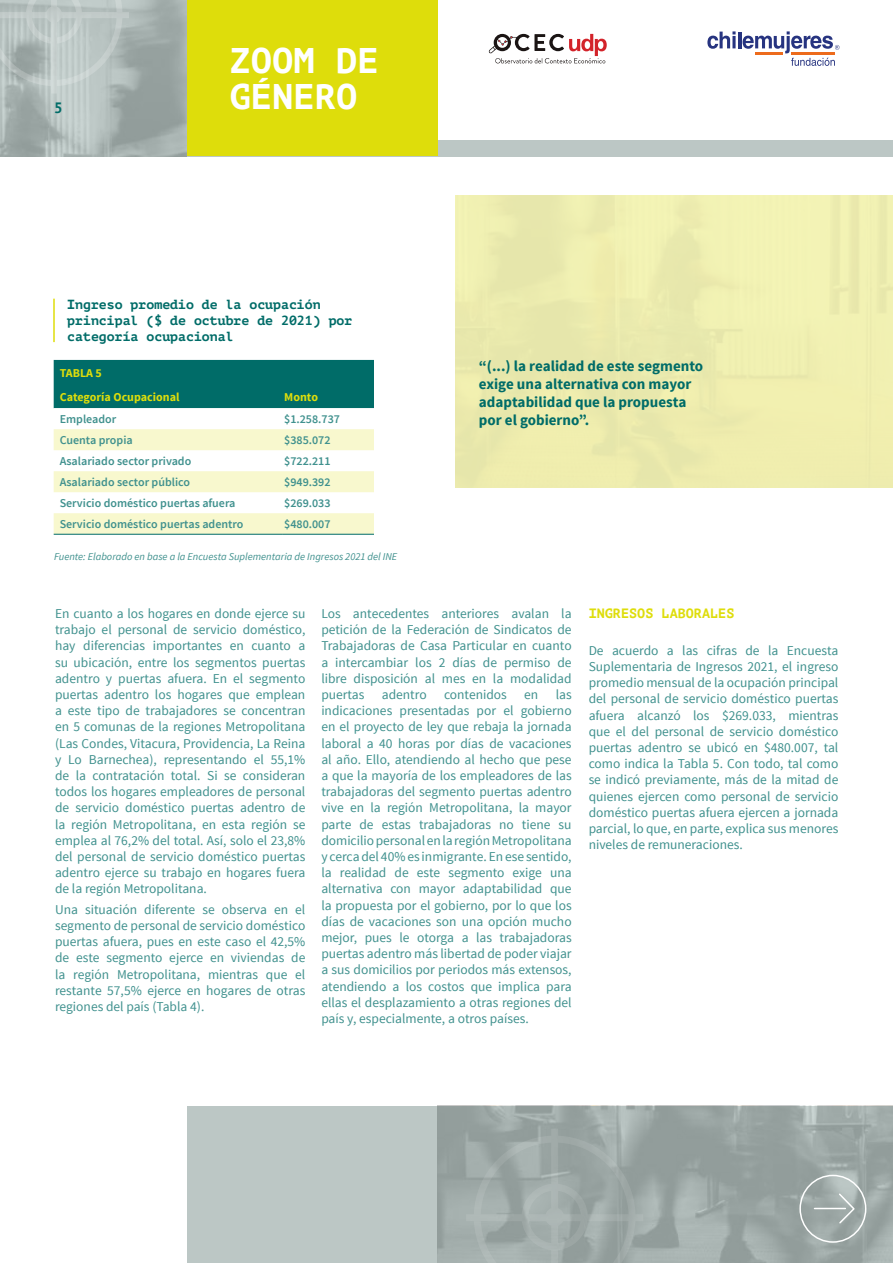
<style>
.page{position:relative;width:893px;height:1263px;background:#fff}
.page>*{position:absolute;margin:0;border:0;box-sizing:border-box;transform-origin:0 0}
.t1{font:700 35.55px "PT Mono";color:#fff}
.t2{font:700 15px/18px "Source Sans Pro";color:#006c68}
.t3{font:700 15px "PT Sans";color:#006c68}
.t4{font:13.5px/16.2px "Source Sans Pro";color:#40918e;text-align:justify}
.t5{font:700 13.5px "PT Mono";color:#dedd0b}
.t6{font:700 13.2px/15.9px "PT Mono";color:#006c68}
.t7{font:600 12px "Source Sans Pro";color:#40918e}
.t8{font:700 12px/24.2px "Source Sans Pro";color:#dedd0b}
.t9{font:italic 10.5px "Source Sans Pro";color:#40918e}
</style>
<div class="page">
<div style="left:188px;top:140px;width:705px;height:17px;background:#bcc7c5"></div>
<svg style="left:0;top:0;width:188px;height:157px;background:#a4afac"></svg>
<div style="left:188px;top:0;width:250px;height:156px;background:#dedd0b"></div>
<svg style="left:0;top:0;width:129px;height:94px;background:#b9c3c1"></svg>
<svg style="left:707px;top:31px;width:29px;height:18px"></svg>
<hr style="left:738px;top:32px;width:3px;height:16px;background:#273480">
<svg style="left:743px;top:31px;width:96px;height:35px"></svg>
<svg style="left:489px;top:34px;width:118px;height:29px"></svg>
<svg style="left:188px;top:1106px;width:705px;height:157px;background:#aab5b3"></svg>
<svg style="left:466px;top:1128px;width:177px;height:135px;background:#9ea9a7"></svg>
<div style="left:799px;top:1175px;width:67px;height:68px;border:2px solid #fff;border-radius:50%"></div>
<hr style="left:814px;top:1208px;width:31px;height:1px;background:#fff">
<svg style="left:837px;top:1192px;width:19px;height:33px"></svg>
<hr style="left:53px;top:299px;width:2px;height:43px;background:#dedd0b">
<svg style="left:54px;top:360px;width:320px;height:174px"></svg>
<hr style="left:54px;top:534px;width:228px;height:1px;background:#006c68">
<hr style="left:282px;top:534px;width:92px;height:1px;background:#006c68">
<p class="t3" style="left:54px;top:97px;width:10px">5</p>
<h1 class="t1" style="left:229px;top:40px;width:151px">ZOOM DE</h1>
<h1 class="t1" style="left:229px;top:76px;width:130px">GÉNERO</h1>
<p class="t6" style="left:67px;top:296px;width:287px">Ingreso promedio de la ocupación principal ($ de octubre de 2021) por categoría ocupacional</p>
<p class="t8" style="left:60px;top:361px;width:121px">TABLA 5<br>Categoría Ocupacional</p>
<p class="t8" style="left:284px;top:385px;width:35px">Monto</p>
<p class="t7" style="left:60px;top:412px;width:58px">Empleador</p>
<p class="t7" style="left:284px;top:412px;width:57px">$1.258.737</p>
<p class="t7" style="left:60px;top:433px;width:75px">Cuenta propia</p>
<p class="t7" style="left:284px;top:433px;width:48px">$385.072</p>
<p class="t7" style="left:60px;top:454px;width:133px">Asalariado sector privado</p>
<p class="t7" style="left:284px;top:454px;width:48px">$722.211</p>
<p class="t7" style="left:60px;top:475px;width:132px">Asalariado sector público</p>
<p class="t7" style="left:284px;top:475px;width:48px">$949.392</p>
<p class="t7" style="left:60px;top:496px;width:177px">Servicio doméstico puertas afuera</p>
<p class="t7" style="left:284px;top:496px;width:48px">$269.033</p>
<p class="t7" style="left:60px;top:517px;width:185px">Servicio doméstico puertas adentro</p>
<p class="t7" style="left:284px;top:517px;width:48px">$480.007</p>
<p class="t9" style="left:54px;top:550px;width:345px">Fuente: Elaborado en base a la Encuesta Suplementaria de Ingresos 2021 del INE</p>
<p class="t2" style="left:479px;top:358px;width:226px">“(...) la realidad de este segmento exige una alternativa con mayor adaptabilidad que la propuesta por el gobierno”.</p>
<p class="t4" style="left:55px;top:605px;width:252px">En cuanto a los hogares en donde ejerce su trabajo el personal de servicio doméstico, hay diferencias importantes en cuanto a su ubicación, entre los segmentos puertas adentro y puertas afuera. En el segmento puertas adentro los hogares que emplean a este tipo de trabajadores se concentran en 5 comunas de la regiones Metropolitana (Las Condes, Vitacura, Providencia, La Reina y Lo Barnechea), representando el 55,1% de la contratación total. Si se consideran todos los hogares empleadores de personal de servicio doméstico puertas adentro de la región Metropolitana, en esta región se emplea al 76,2% del total. Así, solo el 23,8% del personal de servicio doméstico puertas adentro ejerce su trabajo en hogares fuera de la región Metropolitana.</p>
<p class="t4" style="left:55px;top:901px;width:252px">Una situación diferente se observa en el segmento de personal de servicio doméstico puertas afuera, pues en este caso el 42,5% de este segmento ejerce en viviendas de la región Metropolitana, mientras que el restante 57,5% ejerce en hogares de otras regiones del país (Tabla 4).</p>
<p class="t4" style="left:321px;top:605px;width:252px">Los antecedentes anteriores avalan la petición de la Federación de Sindicatos de Trabajadoras de Casa Particular en cuanto a intercambiar los 2 días de permiso de libre disposición al mes en la modalidad puertas</p>
<p class="t4" style="left:321px;top:686px;width:252px;text-indent:234px">las indicaciones presentadas por el gobierno en el proyecto de ley que rebaja la jornada laboral a 40 horas por días de vacaciones al año. Ello, atendiendo al hecho que pese a que la mayoría de los empleadores de las trabajadoras del segmento puertas adentro vive en la región Metropolitana, la mayor parte de estas trabajadoras no tiene su domicilio personal en la región Metropolitana y cerca del 40% es inmigrante. En ese sentido, la realidad de este segmento exige una alternativa con mayor adaptabilidad que la propuesta por el gobierno, por lo que los días de vacaciones son una opción mucho mejor, pues le otorga a las trabajadoras puertas adentro más libertad de poder viajar a sus domicilios por periodos más extensos, atendiendo a los costos que implica para ellas el desplazamiento a otras regiones del país y, especialmente, a otros países.</p>
<p class="t4" style="left:382px;top:686px;width:46px">adentro</p>
<p class="t4" style="left:444px;top:686px;width:64px">contenidos</p>
<p class="t4" style="left:524px;top:686px;width:16px">en</p>
<p class="t5" style="left:589px;top:605px;width:147px">INGRESOS LABORALES</p>
<p class="t4" style="left:589px;top:642px;width:251px">De acuerdo a las cifras de la Encuesta Suplementaria de Ingresos 2021, el ingreso promedio mensual de la ocupación principal del personal de servicio doméstico puertas afuera alcanzó los $269.033, mientras que el del personal de servicio doméstico puertas adentro se ubicó en $480.007, tal como indica la Tabla 5. Con todo, tal como se indicó previamente, más de la mitad de quienes ejercen como personal de servicio doméstico puertas afuera ejercen a jornada parcial, lo que, en parte, explica sus menores niveles de remuneraciones.</p>
</div>
